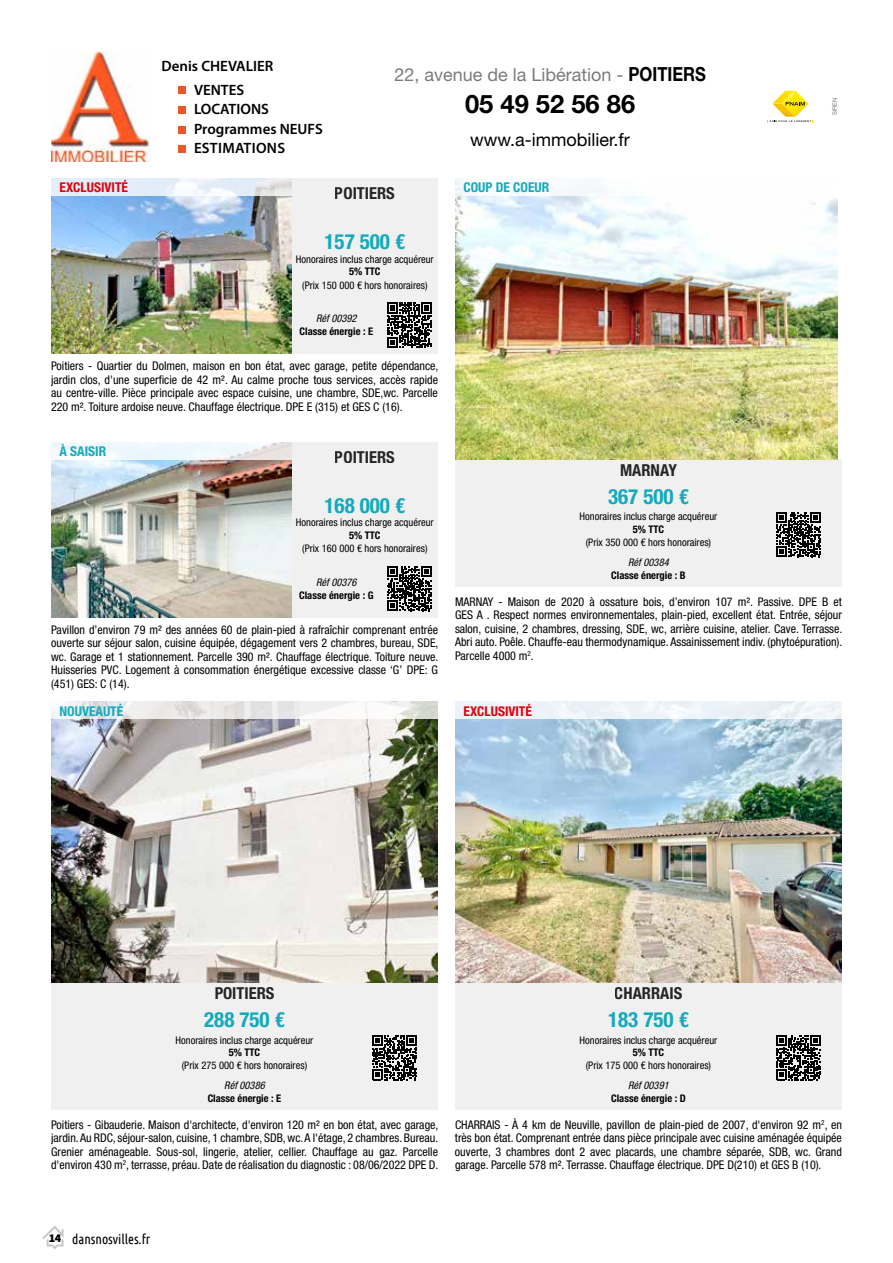
<style>
.page{position:relative;width:893px;height:1263px;background:#fff}
.page>*{position:absolute;margin:0;border:0;box-sizing:border-box;transform-origin:0 0}
.t1{font:700 25.5px "Helvetica Neue LT Std";color:#000}
.t2{font:700 condensed 21px "Helvetica Neue LT Std";color:#14aabc}
.t3{font:18px "Helvetica Neue LT Std";color:#7a7b7a}
.t4{font:18px "Helvetica Neue LT Std";color:#000}
.t5{font:700 condensed 16.5px "Helvetica Neue LT Std";color:#000}
.t6{font:600 15px/19.5px "Myriad Pro";color:#000}
.t7{font:700 condensed 13.5px "Helvetica Neue LT Std";color:#14aabc}
.t8{font:700 condensed 13.5px "Helvetica Neue LT Std";color:#e3000b}
.t9{font:13.5px "Ubuntu Condensed";color:#000}
.t10{font:condensed 12px/13.5px "Helvetica Neue LT Std";color:#000;text-align:justify}
.t11{font:condensed 10.5px "Helvetica Neue LT Std";color:#000}
.t12{font:700 condensed 10.5px "Helvetica Neue LT Std";color:#000}
.t13{font:italic condensed 10.5px "Helvetica Neue LT Std";color:#000}
.t14{font:6px "Helvetica Neue LT Std";color:#7a7b7a}
.s1{font-weight:700;font-size:19.5px;color:#000}
.s2{font-family:"Source Sans Pro";font-weight:900;font-size:12px}
</style>
<div class="page">
<svg style="left:42px;top:1226px;width:22px;height:23px"></svg>
<div style="left:292px;top:179px;width:146px;height:175px;background:#f0f0f0"></div>
<div style="left:292px;top:442px;width:146px;height:175px;background:#f0f0f0"></div>
<img style="left:51px;top:196px;width:241px;height:158px">
<svg style="left:51px;top:179px;width:241px;height:17px;fill:#e3eef9"></svg>
<img style="left:51px;top:459px;width:241px;height:158px">
<svg style="left:51px;top:442px;width:241px;height:17px;fill:#eef7fe"></svg>
<svg style="left:387px;top:303px;width:45px;height:45px"></svg>
<svg style="left:387px;top:566px;width:45px;height:45px"></svg>
<div style="left:455px;top:459px;width:387px;height:128px;background:#f0f0f0"></div>
<img style="left:455px;top:196px;width:383px;height:263px">
<div style="left:51px;top:982px;width:387px;height:128px;background:#f0f0f0"></div>
<img style="left:51px;top:719px;width:387px;height:263px">
<svg style="left:51px;top:702px;width:387px;height:17px"></svg>
<svg style="left:372px;top:1035px;width:45px;height:45px"></svg>
<div style="left:455px;top:982px;width:387px;height:128px;background:#f0f0f0"></div>
<img style="left:455px;top:719px;width:387px;height:263px">
<div style="left:455px;top:702px;width:387px;height:17px;background:#ecf3f9"></div>
<svg style="left:776px;top:512px;width:45px;height:45px"></svg>
<svg style="left:776px;top:1035px;width:45px;height:45px"></svg>
<svg style="left:769px;top:91px;width:44px;height:32px"></svg>
<img style="left:51px;top:51px;width:99px;height:111px">
<div style="left:179px;top:87px;width:7px;height:7px;background:#ea5728"></div>
<div style="left:179px;top:106px;width:7px;height:7px;background:#ea5728"></div>
<div style="left:179px;top:126px;width:7px;height:7px;background:#ea5728"></div>
<div style="left:179px;top:145px;width:7px;height:8px;background:#ea5728"></div>
<p class="t8" style="left:60px;top:180px;width:70px">EXCLUSIVITÉ</p>
<p class="t6" style="left:162px;top:56px;width:113px">Denis CHEVALIER</p>
<p class="t6" style="left:194px;top:80px;width:131px">VENTES<br>LOCATIONS<br>Programmes NEUFS<br>ESTIMATIONS</p>
<h3 class="t3" style="left:394px;top:64px;width:313px">22, avenue de la Libération - <span class="s1">POITIERS</span></h3>
<h1 class="t1" style="left:465px;top:88px;width:172px">05 49 52 56 86</h1>
<h3 class="t4" style="left:470px;top:129px;width:161px">www.a-immobilier.fr</h3>
<h3 class="t5" style="left:335px;top:183px;width:61px">POITIERS</h3>
<h2 class="t2" style="left:324px;top:229px;width:82px">157 500 €</h2>
<p class="t11" style="left:296px;top:253px;width:139px">Honoraires inclus charge acquéreur</p>
<p class="t12" style="left:349px;top:265px;width:33px">5% TTC</p>
<p class="t11" style="left:302px;top:279px;width:127px">(Prix 150 000 € hors honoraires)</p>
<p class="t13" style="left:316px;top:312px;width:42px">Réf 00392</p>
<p class="t12" style="left:300px;top:325px;width:75px">Classe énergie : E</p>
<p class="t7" style="left:463px;top:180px;width:87px">COUP DE COEUR</p>
<p class="t10" style="left:51px;top:359px;width:389px">Poitiers - Quartier du Dolmen, maison en bon état, avec garage, petite dépendance, jardin clos, d'une superficie de 42 m². Au calme proche tous services, accès rapide au centre-ville. Pièce principale avec espace cuisine, une chambre, SDE,wc. Parcelle 220 m². Toiture ardoise neuve. Chauffage électrique. DPE E (315) et GES C (16).</p>
<p class="t14" style="left:831px;top:115px;width:19px;rotate:-90deg">SIREN</p>
<p class="t7" style="left:60px;top:443px;width:48px">À SAISIR</p>
<h3 class="t5" style="left:335px;top:447px;width:61px">POITIERS</h3>
<h2 class="t2" style="left:324px;top:492px;width:82px">168 000 €</h2>
<p class="t11" style="left:296px;top:516px;width:139px">Honoraires inclus charge acquéreur</p>
<p class="t12" style="left:349px;top:529px;width:33px">5% TTC</p>
<p class="t11" style="left:302px;top:542px;width:127px">(Prix 160 000 € hors honoraires)</p>
<p class="t13" style="left:316px;top:576px;width:42px">Réf 00376</p>
<p class="t12" style="left:299px;top:588px;width:76px">Classe énergie : G</p>
<p class="t10" style="left:51px;top:623px;width:389px">Pavillon d’environ 79 m² des années 60 de plain-pied à rafraîchir comprenant entrée ouverte sur séjour salon, cuisine équipée, dégagement vers 2 chambres, bureau, SDE, wc. Garage et 1 stationnement. Parcelle 390 m². Chauffage électrique. Toiture neuve.<br>Huisseries PVC. Logement à consommation énergétique excessive classe ‘G’ DPE: G (451) GES: C (14).</p>
<p class="t7" style="left:60px;top:702px;width:65px">NOUVEAUTÉ</p>
<h3 class="t5" style="left:620px;top:460px;width:58px">MARNAY</h3>
<h2 class="t2" style="left:608px;top:483px;width:82px">367 500 €</h2>
<p class="t11" style="left:580px;top:511px;width:139px">Honoraires inclus charge acquéreur</p>
<p class="t13" style="left:628px;top:556px;width:42px">Réf 00384</p>
<p class="t12" style="left:633px;top:523px;width:33px">5% TTC</p>
<p class="t12" style="left:611px;top:569px;width:76px">Classe énergie : B</p>
<p class="t11" style="left:586px;top:536px;width:127px">(Prix 350 000 € hors honoraires)</p>
<p class="t10" style="left:455px;top:594px;width:389px">MARNAY - Maison de 2020 à ossature bois, d’environ 107 m². Passive. DPE B et GES A . Respect normes environnementales, plain-pied, excellent état. Entrée, séjour salon, cuisine, 2 chambres, dressing, SDE, wc, arrière cuisine, atelier. Cave. Terrasse.<br>Abri auto. Poêle. Chauffe-eau thermodynamique. Assainissement indiv. (phytoépuration).<br>Parcelle 4000 m<sup>2</sup>.</p>
<p class="t8" style="left:463px;top:702px;width:70px">EXCLUSIVITÉ</p>
<h3 class="t5" style="left:215px;top:983px;width:61px">POITIERS</h3>
<h2 class="t2" style="left:204px;top:1006px;width:82px">288 750 €</h2>
<p class="t11" style="left:176px;top:1034px;width:139px">Honoraires inclus charge acquéreur</p>
<p class="t13" style="left:224px;top:1079px;width:42px">Réf 00386</p>
<p class="t12" style="left:229px;top:1046px;width:33px">5% TTC</p>
<p class="t12" style="left:208px;top:1092px;width:75px">Classe énergie : E</p>
<p class="t11" style="left:182px;top:1059px;width:127px">(Prix 275 000 € hors honoraires)</p>
<p class="t10" style="left:51px;top:1117px;width:389px">Poitiers - Gibauderie. Maison d'architecte, d'environ 120 m² en bon état, avec garage, jardin. Au RDC, séjour-salon, cuisine, 1 chambre, SDB, wc. A l'étage, 2 chambres. Bureau.<br>Grenier aménageable. Sous-sol, lingerie, atelier, cellier. Chauffage au gaz. Parcelle d'environ 430 m<sup>2</sup>, terrasse, préau. Date de réalisation du diagnostic : 08/06/2022 DPE D.</p>
<h3 class="t5" style="left:615px;top:983px;width:69px">CHARRAIS</h3>
<h2 class="t2" style="left:608px;top:1006px;width:82px">183 750 €</h2>
<p class="t11" style="left:580px;top:1034px;width:139px">Honoraires inclus charge acquéreur</p>
<p class="t13" style="left:628px;top:1079px;width:42px">Réf 00391</p>
<p class="t12" style="left:633px;top:1046px;width:33px">5% TTC</p>
<p class="t12" style="left:611px;top:1092px;width:76px">Classe énergie : D</p>
<p class="t11" style="left:586px;top:1059px;width:127px">(Prix 175 000 € hors honoraires)</p>
<p class="t10" style="left:455px;top:1117px;width:388px">CHARRAIS - À 4 km de Neuville, pavillon de plain-pied de 2007, d'environ 92 m<sup>2</sup>, en très bon état. Comprenant entrée dans pièce principale avec cuisine aménagée équipée ouverte, 3 chambres dont 2 avec placards, une chambre séparée, SDB, wc. Grand garage. Parcelle 578 m². Terrasse. Chauffage électrique. DPE D(210) et GES B (10).</p>
<p class="t9" style="left:49px;top:1231px;width:103px"><span class="s2">14</span> dansnosvilles.fr</p>
</div>
